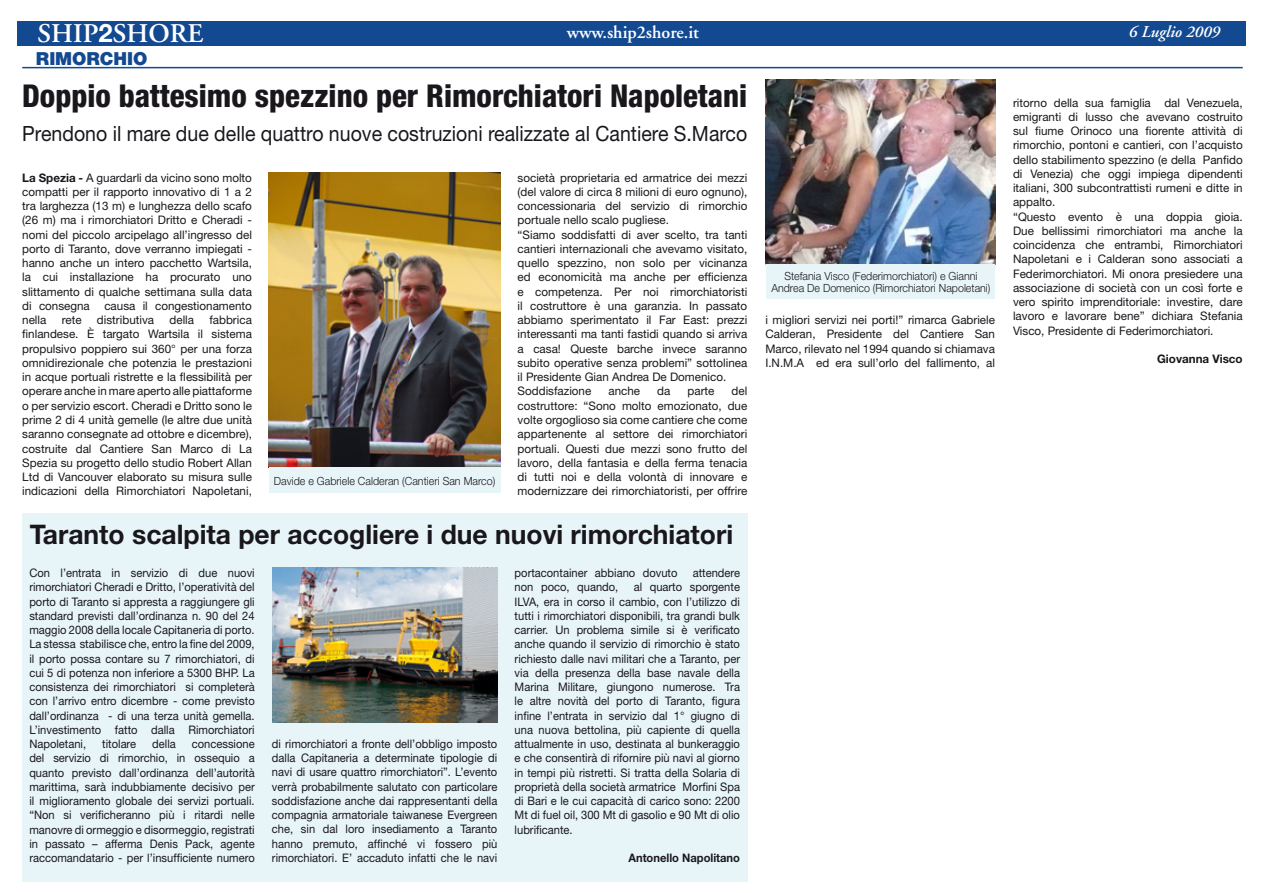
<style>
.page{position:relative;width:1263px;height:893px;background:#fff}
.page>*{position:absolute;margin:0;border:0;box-sizing:border-box;transform-origin:0 0}
.t1{font:800 condensed 31.5px "Helvetica Neue";color:#1a171c}
.t2{font:700 27px "Helvetica Neue";color:#1a171c}
.t3{font:600 27px "Adobe Garamond";color:#fff}
.t4{font:21px "Helvetica Neue";color:#1a171c;scale:.93 1}
.t5{font:600 18px "Adobe Garamond";color:#fff}
.t6{font:900 18px "Helvetica Neue";color:#134991}
.t7{font:italic 600 16.5px "Adobe Garamond";color:#fff}
.t8{font:11.7px/14.2px "Helvetica Neue";color:#1a171c;text-align:justify}
.t9{font:11.7px/14.2px "Helvetica Neue";color:#1a171c;text-align:justify;scale:.95 1}
.t10{font:700 11.7px "Helvetica Neue";color:#1a171c;scale:.95 1}
.t11{font:700 11.7px "Helvetica Neue";color:#1a171c}
.t12{font:300 11.25px/12px "Helvetica Neue";color:#1a171c;text-align:center;scale:.95 1}
.s1{font-family:"Helvetica Neue";font-weight:700;font-size:25.5px}
.s2{font-weight:700}
</style>
<div class="page">
<div style="left:17px;top:21px;width:1229px;height:24px;background:#134991"></div>
<hr style="left:22px;top:67px;width:1221px;height:1px;background:#134991">
<div style="left:22px;top:514px;width:725px;height:368px;background:#e7f5f8"></div>
<img style="left:272px;top:567px;width:225px;height:155px">
<img style="left:269px;top:172px;width:232px;height:296px">
<img style="left:765px;top:80px;width:230px;height:185px">
<div style="left:269px;top:467px;width:231px;height:26px;background:#e7f5f8"></div>
<div style="left:767px;top:265px;width:228px;height:34px;background:#e7f5f8"></div>
<h2 class="t3" style="left:38px;top:19px;width:167px">SHIP<span class="s1">2</span>SHORE</h2>
<h3 class="t5" style="left:567px;top:23px;width:134px">www.ship2shore.it</h3>
<h3 class="t7" style="left:1129px;top:23px;width:92px">6 Luglio 2009</h3>
<h3 class="t6" style="left:36px;top:48px;width:113px">RIMORCHIO</h3>
<h1 class="t1" style="left:22px;top:76px;width:726px">Doppio battesimo spezzino per Rimorchiatori Napoletani</h1>
<h3 class="t4" style="left:22px;top:121px;width:781px">Prendono il mare due delle quattro nuove costruzioni realizzate al Cantiere S.Marco</h3>
<p class="t8" style="left:22px;top:170px;width:231px"><span class="s2">La Spezia -</span> A guardarli da vicino sono molto compatti per il rapporto innovativo di 1 a 2 tra larghezza (13 m) e lunghezza dello scafo (26 m) ma i rimorchiatori Dritto e Cheradi - nomi del piccolo arcipelago all’ingresso del porto di Taranto, dove verranno impiegati - hanno anche un intero pacchetto Wartsila, la cui installazione ha procurato uno slittamento di qualche settimana sulla data di consegna causa il congestionamento nella</p>
<p class="t8" style="left:22px;top:313px;width:231px;text-indent:187px">fabbrica finlandese. È targato Wartsila il sistema propulsivo poppiero sui 360° per una forza omnidirezionale che potenzia le prestazioni in acque portuali ristrette e la flessibilità per operare anche in mare aperto alle piattaforme o per servizio escort. Cheradi e Dritto sono le prime 2 di 4 unità gemelle (le altre due unità saranno consegnate ad ottobre e dicembre), costruite dal Cantiere San Marco di La Spezia su progetto dello studio Robert Allan Ltd di Vancouver elaborato su misura sulle indicazioni della Rimorchiatori Napoletani,</p>
<p class="t8" style="left:62px;top:313px;width:21px">rete</p>
<p class="t8" style="left:97px;top:313px;width:59px">distributiva</p>
<p class="t8" style="left:169px;top:313px;width:26px">della</p>
<p class="t12" style="left:274px;top:474px;width:235px">Davide e Gabriele Calderan (Cantieri San Marco)</p>
<p class="t8" style="left:518px;top:170px;width:231px;text-align:left">società proprietaria ed armatrice dei mezzi (del valore di circa 8 milioni di euro ognuno), concessionaria del servizio di rimorchio portuale nello scalo pugliese.<br>“Siamo soddisfatti di aver scelto, tra tanti cantieri internazionali che avevamo visitato, quello spezzino, non solo per vicinanza ed economicità ma anche per efficienza e competenza. Per noi rimorchiatoristi il costruttore è una garanzia. In passato abbiamo sperimentato il Far East: prezzi interessanti ma tanti fastidi quando si arriva a casa! Queste barche invece saranno subito operative senza problemi” sottolinea il Presidente Gian Andrea De Domenico.<br>Soddisfazione</p>
<p class="t8" style="left:518px;top:384px;width:231px;text-indent:214px">del costruttore: “Sono molto emozionato, due volte orgoglioso sia come cantiere che come appartenente al settore dei rimorchiatori portuali. Questi due mezzi sono frutto del lavoro, della fantasia e della ferma tenacia di tutti noi e della volontà di innovare e modernizzare dei rimorchiatoristi, per offrire</p>
<p class="t8" style="left:608px;top:384px;width:33px">anche</p>
<p class="t8" style="left:657px;top:384px;width:15px">da</p>
<p class="t8" style="left:687px;top:384px;width:28px">parte</p>
<h2 class="t2" style="left:30px;top:518px;width:705px">Taranto scalpita per accogliere i due nuovi rimorchiatori</h2>
<p class="t9" style="left:29px;top:565px;width:239px">Con l’entrata in servizio di due nuovi rimorchiatori Cheradi e Dritto, l’operatività del porto di Taranto si appresta a raggiungere gli standard previsti dall’ordinanza n. 90 del 24 maggio 2008 della locale Capitaneria di porto.<br>La stessa stabilisce che, entro la fine del 2009, il porto possa contare su 7 rimorchiatori, di cui 5 di potenza non inferiore a 5300 BHP. La consistenza dei rimorchiatori si completerà con l’arrivo entro dicembre - come previsto dall’ordinanza - di una terza unità gemella.<br>L’investimento fatto dalla Rimorchiatori Napoletani,</p>
<p class="t9" style="left:29px;top:737px;width:239px;text-indent:163px">concessione del servizio di rimorchio, in ossequio a quanto previsto dall’ordinanza dell’autorità marittima, sarà indubbiamente decisivo per il miglioramento globale dei servizi portuali. “Non si verificheranno più i ritardi nelle manovre di ormeggio e disormeggio, registrati in passato – afferma Denis Pack, agente raccomandatario - per l’insufficiente numero</p>
<p class="t9" style="left:102px;top:737px;width:37px">titolare</p>
<p class="t9" style="left:152px;top:737px;width:26px">della</p>
<p class="t9" style="left:272px;top:736px;width:239px">di rimorchiatori a fronte dell’obbligo imposto dalla Capitaneria a determinate tipologie di navi di usare quattro rimorchiatori”. L’evento verrà probabilmente salutato con particolare soddisfazione anche dai rappresentanti della compagnia armatoriale taiwanese Evergreen che, sin dal loro insediamento a Taranto hanno premuto, affinché vi fossero più rimorchiatori. E’ accaduto infatti che le navi</p>
<p class="t9" style="left:515px;top:565px;width:173px">portacontainer abbiano dovuto</p>
<p class="t9" style="left:693px;top:565px;width:51px">attendere</p>
<p class="t9" style="left:515px;top:580px;width:111px">non poco, quando,</p>
<p class="t9" style="left:515px;top:580px;width:239px;text-indent:119px">al quarto sporgente ILVA, era in corso il cambio, con l’utilizzo di tutti i rimorchiatori disponibili, tra grandi bulk carrier. Un problema simile si è verificato anche quando il servizio di rimorchio è stato richiesto dalle navi militari che a Taranto, per via della presenza della base navale della Marina Militare, giungono numerose. Tra le altre novità del porto di Taranto, figura infine l’entrata in servizio dal 1° giugno di una nuova bettolina, più capiente di quella attualmente in uso, destinata al bunkeraggio e che consentirà di rifornire più navi al giorno in tempi più ristretti. Si tratta della Solaria di proprietà della società armatrice Morfini Spa di Bari e le cui capacità di carico sono: 2200<br>Mt di fuel oil, 300 Mt di gasolio e 90 Mt di olio lubrificante.</p>
<p class="t10" style="left:628px;top:851px;width:119px">Antonello Napolitano</p>
<p class="t12" style="left:771px;top:270px;width:232px">Stefania Visco (Federimorchiatori) e Gianni<br>Andrea De Domenico (Rimorchiatori Napoletani)</p>
<p class="t8" style="left:765px;top:313px;width:231px">i migliori servizi nei porti!” rimarca Gabriele Calderan, Presidente del Cantiere San Marco, rilevato nel 1994 quando si chiamava I.N.M.A ed era sull’orlo del fallimento, al</p>
<p class="t8" style="left:1013px;top:95px;width:231px;text-align:left">ritorno della sua famiglia dal Venezuela, emigranti di lusso che avevano costruito sul fiume Orinoco una fiorente attività di rimorchio, pontoni e cantieri, con l’acquisto dello stabilimento spezzino (e della Panfido di Venezia) che oggi impiega dipendenti italiani, 300 subcontrattisti rumeni e ditte in appalto.<br>“Questo evento è una doppia gioia.<br>Due bellissimi rimorchiatori ma anche la coincidenza che entrambi, Rimorchiatori Napoletani e i Calderan sono associati a Federimorchiatori. Mi onora presiedere una associazione di società con un così forte e vero spirito imprenditoriale: investire, dare lavoro e lavorare bene” dichiara Stefania Visco, Presidente di Federimorchiatori.</p>
<p class="t11" style="left:1157px;top:352px;width:87px">Giovanna Visco</p>
</div>
